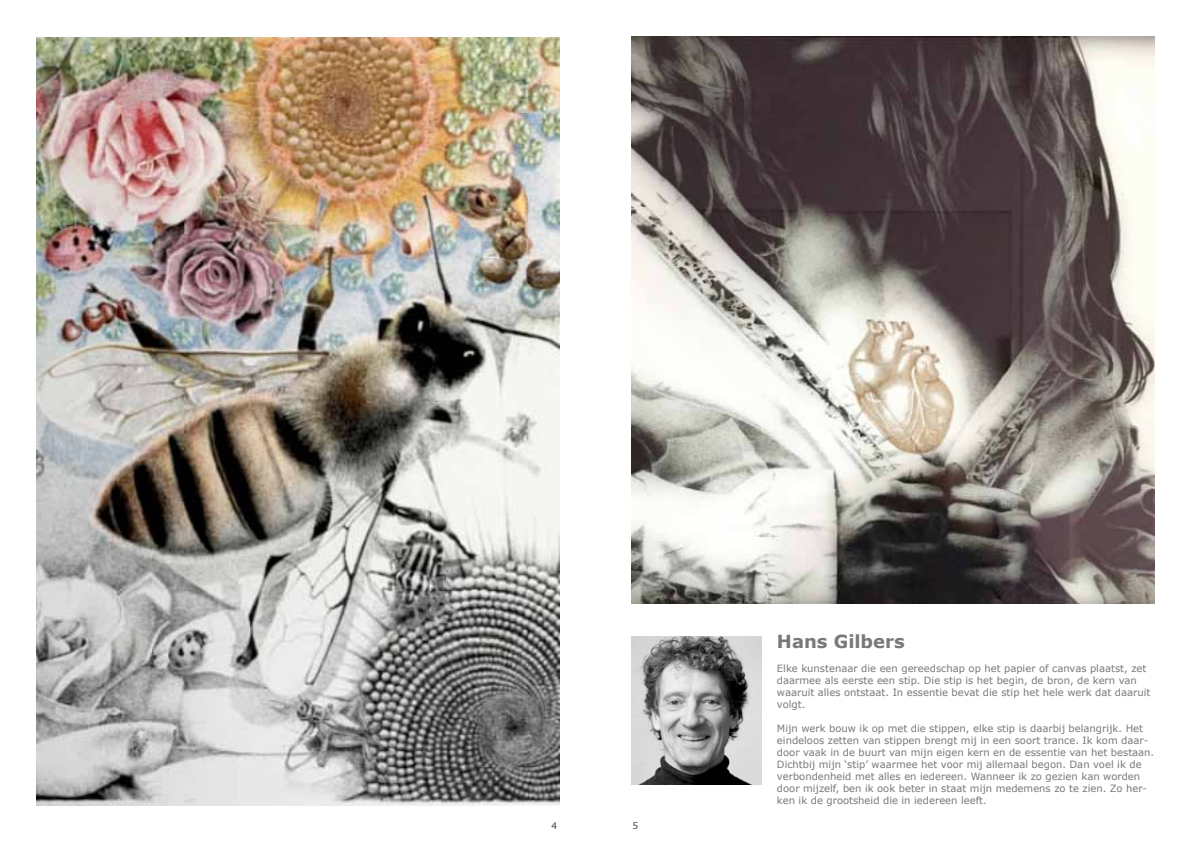
<style>
.page{position:relative;width:1191px;height:842px;background:#fff}
.page>*{position:absolute;margin:0;border:0;box-sizing:border-box;transform-origin:0 0}
.t1{font:700 18px "Verdana";color:#77787a}
.t2{font:10px/12px "Verdana";color:#77787a}
.t3{font:9px "Verdana";color:#414042}
</style>
<div class="page">
<img style="left:631px;top:36px;width:524px;height:568px">
<img style="left:36px;top:38px;width:523px;height:768px">
<img style="left:631px;top:636px;width:130px;height:149px">
<p class="t3" style="left:551px;top:820px;width:7px">4</p>
<p class="t3" style="left:632px;top:820px;width:7px">5</p>
<h1 class="t1" style="left:777px;top:629px;width:129px">Hans Gilbers</h1>
<p class="t2" style="left:777px;top:662px;width:375px">Elke kunstenaar die een gereedschap op het papier of canvas plaatst, zet daarmee als eerste een stip. Die stip is het begin, de bron, de kern van waaruit alles ontstaat. In essentie bevat die stip het hele werk dat daaruit volgt.</p>
<p class="t2" style="left:777px;top:722px;width:379px">Mijn werk bouw ik op met die stippen, elke stip is daarbij belangrijk. Het eindeloos zetten van stippen brengt mij in een soort trance. Ik kom daar&shy;door vaak in de buurt van mijn eigen kern en de essentie van het bestaan.<br>Dichtbij mijn ‘stip’ waarmee het voor mij allemaal begon. Dan voel ik de verbondenheid met alles en iedereen. Wanneer ik zo gezien kan worden door mijzelf, ben ik ook beter in staat mijn medemens zo te zien. Zo her&shy;ken ik de grootsheid die in iedereen leeft.</p>
</div>
